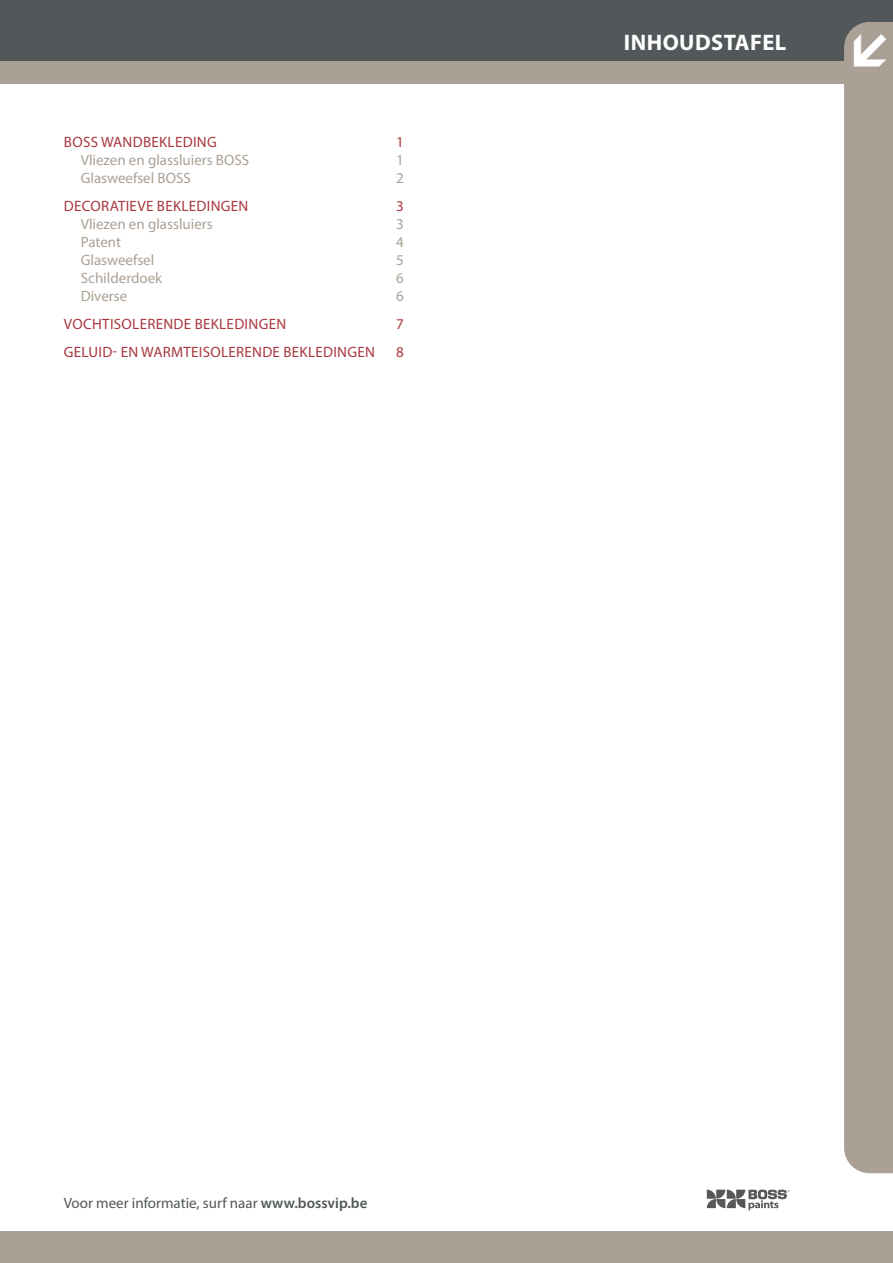
<style>
.page{position:relative;width:893px;height:1263px;background:#fff}
.page>*{position:absolute;margin:0;border:0;box-sizing:border-box;transform-origin:0 0}
.t1{font:700 22.5px "Myriad Pro";letter-spacing:.02em;color:#fff}
.t2{font:15px "Myriad Pro";letter-spacing:.02em;color:#a8383e}
.t3{font:15px "Myriad Pro";color:#aba095}
.t4{font:15px "Myriad Pro";color:#52575a}
.s1{font-weight:600}
</style>
<div class="page">
<div style="left:0;top:0;width:893px;height:71px;background:#52575a"></div>
<div style="left:844px;top:22px;width:49px;height:1151px;background:#aba095"></div>
<div style="left:0;top:1231px;width:893px;height:32px;background:#aba095"></div>
<div style="left:0;top:61px;width:893px;height:22px;background:#aba095"></div>
<svg style="left:707px;top:1189px;width:82px;height:21px"></svg>
<svg style="left:854px;top:34px;width:32px;height:27px"></svg>
<p class="t2" style="left:64px;top:133px;width:154px">BOSS WANDBEKLEDING</p>
<p class="t2" style="left:396px;top:133px;width:9px">1</p>
<p class="t3" style="left:81px;top:151px;width:170px">Vliezen en glassluiers BOSS</p>
<p class="t3" style="left:396px;top:151px;width:9px">1</p>
<p class="t3" style="left:81px;top:169px;width:111px">Glasweefsel BOSS</p>
<p class="t3" style="left:396px;top:169px;width:9px">2</p>
<p class="t2" style="left:64px;top:197px;width:186px">DECORATIEVE BEKLEDINGEN</p>
<p class="t2" style="left:396px;top:197px;width:9px">3</p>
<p class="t3" style="left:81px;top:215px;width:133px">Vliezen en glassluiers</p>
<p class="t3" style="left:396px;top:215px;width:9px">3</p>
<p class="t3" style="left:81px;top:233px;width:42px">Patent</p>
<p class="t3" style="left:396px;top:233px;width:9px">4</p>
<p class="t3" style="left:81px;top:251px;width:75px">Glasweefsel</p>
<p class="t3" style="left:396px;top:251px;width:9px">5</p>
<p class="t3" style="left:81px;top:269px;width:83px">Schilderdoek</p>
<p class="t3" style="left:396px;top:269px;width:9px">6</p>
<p class="t3" style="left:81px;top:287px;width:48px">Diverse</p>
<p class="t3" style="left:396px;top:287px;width:9px">6</p>
<p class="t2" style="left:64px;top:315px;width:224px">VOCHTISOLERENDE BEKLEDINGEN</p>
<p class="t2" style="left:396px;top:315px;width:9px">7</p>
<p class="t2" style="left:64px;top:343px;width:313px">GELUID- EN WARMTEISOLERENDE BEKLEDINGEN</p>
<p class="t2" style="left:396px;top:343px;width:9px">8</p>
<h1 class="t1" style="left:624px;top:28px;width:164px">INHOUDSTAFEL</h1>
<p class="t4" style="left:64px;top:1193px;width:305px">Voor meer informatie, surf naar <span class="s1">www.bossvip.be</span></p>
</div>
